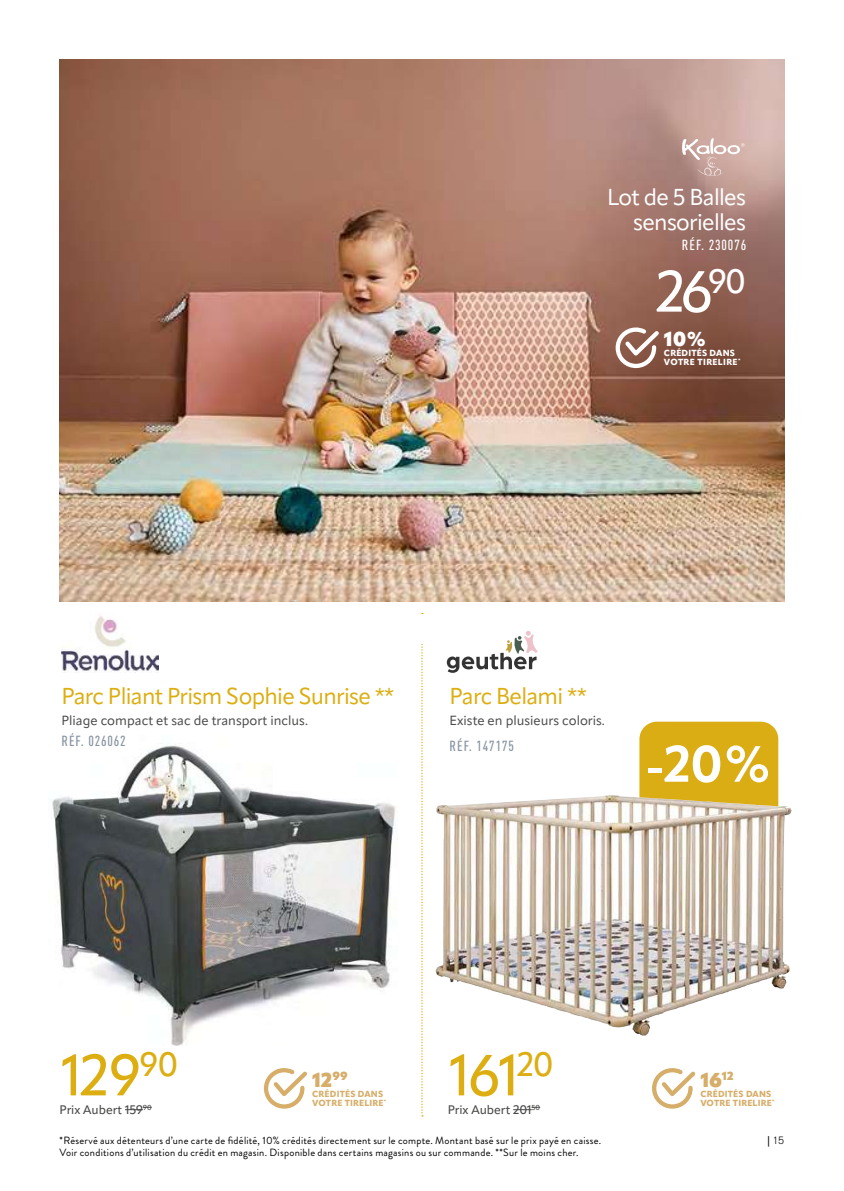
<style>
.page{position:relative;width:844px;height:1191px;background:#fff}
.page>*{position:absolute;margin:0;border:0;box-sizing:border-box;transform-origin:0 0}
.t1{font:500 57.05px "Apparat";letter-spacing:-.03em;color:#dcae11}
.t2{font:500 57.05px "Apparat";color:#fff}
.t3{font:700 50.23px "Apparat";color:#fff}
.t4{font:500 33.25px "Apparat";color:#dcae11}
.t5{font:22.75px "Apparat";letter-spacing:-.03em;color:#dcae11}
.t6{font:22.75px/24.5px "Apparat";letter-spacing:-.03em;color:#fff;text-align:right}
.t7{font:900 19.95px "Apparat";color:#d6ad69}
.t8{font:900 19.95px "Apparat";color:#fff}
.t9{font:500 condensed 14.53px "DIN Pro";letter-spacing:.06em;color:#8794a2}
.t10{font:500 condensed 14.53px "DIN Pro";letter-spacing:.06em;color:#fff}
.t11{font:13.12px "Apparat";color:#4a4a49}
.t12{font:500 12.25px "Apparat";color:#4a4a49}
.t13{font:10.5px/12.6px "Brandon Grotesque";letter-spacing:.02em;color:#000}
.t14{font:300 10.5px "Akzidenz Grotesk BE";color:#000}
.t15{font:800 8.75px/8.8px "Apparat";letter-spacing:.02em;color:#d6ae6a}
.t16{font:800 8.75px/8.8px "Apparat";letter-spacing:.02em;color:#fff}
.s1{font-weight:400}
</style>
<div class="page">
<img style="left:60px;top:60px;width:724px;height:540px">
<svg style="left:613px;top:326px;width:49px;height:44px"></svg>
<svg style="left:681px;top:138px;width:63px;height:38px;background:#cfb1aa"></svg>
<svg style="left:48px;top:600px;width:744px;height:516px"></svg>
<h3 class="t6" style="left:607px;top:185px;width:140px">Lot de 5 Balles sensorielles</h3>
<h3 class="t10" style="left:681px;top:234px;width:66px">RÉF. 230076</h3>
<h1 class="t2" style="left:655px;top:257px;width:92px">26<sup>90</sup></h1>
<h3 class="t8" style="left:663px;top:327px;width:44px">10%</h3>
<p class="t16" style="left:663px;top:349px;width:78px">CRÉDITÉS DANS<br>VOTRE TIRELIRE<sup>*</sup></p>
<h3 class="t5" style="left:61px;top:682px;width:334px">Parc Pliant Prism Sophie Sunrise **</h3>
<h3 class="t5" style="left:449px;top:682px;width:139px">Parc Belami **</h3>
<p class="t11" style="left:61px;top:712px;width:248px">Pliage compact et sac de transport inclus.</p>
<h3 class="t9" style="left:61px;top:730px;width:66px">RÉF. 026062</h3>
<p class="t11" style="left:449px;top:712px;width:157px">Existe en plusieurs coloris.</p>
<h3 class="t9" style="left:449px;top:735px;width:66px">RÉF. 147175</h3>
<h2 class="t3" style="left:645px;top:733px;width:128px">-20%</h2>
<h1 class="t1" style="left:61px;top:1041px;width:118px">129<sup>90</sup></h1>
<h1 class="t1" style="left:449px;top:1041px;width:71px">161</h1>
<h3 class="t4" style="left:517px;top:1044px;width:38px">20</h3>
<h3 class="t7" style="left:312px;top:1067px;width:37px">12<sup>99</sup></h3>
<p class="t15" style="left:312px;top:1089px;width:76px">CRÉDITÉS DANS<br>VOTRE TIRELIRE<sup>*</sup></p>
<p class="t12" style="left:60px;top:1102px;width:94px">Prix Aubert 159<sup>90</sup></p>
<p class="t12" style="left:447px;top:1102px;width:94px">Prix Aubert 201<sup>50</sup></p>
<p class="t13" style="left:60px;top:1134px;width:543px">*Réservé aux détenteurs d’une carte de fidélité, 10% crédités directement sur le compte. Montant basé sur le prix payé en caisse.<br>Voir conditions d’utilisation du crédit en magasin. Disponible dans certains magasins ou sur commande. **Sur le moins cher.</p>
<h3 class="t7" style="left:700px;top:1067px;width:35px">16<sup>12</sup></h3>
<p class="t15" style="left:700px;top:1089px;width:76px">CRÉDITÉS DANS<br>VOTRE TIRELIRE<sup>*</sup></p>
<p class="t14" style="left:767px;top:1134px;width:19px"><span class="s1">|</span> 15</p>
</div>
